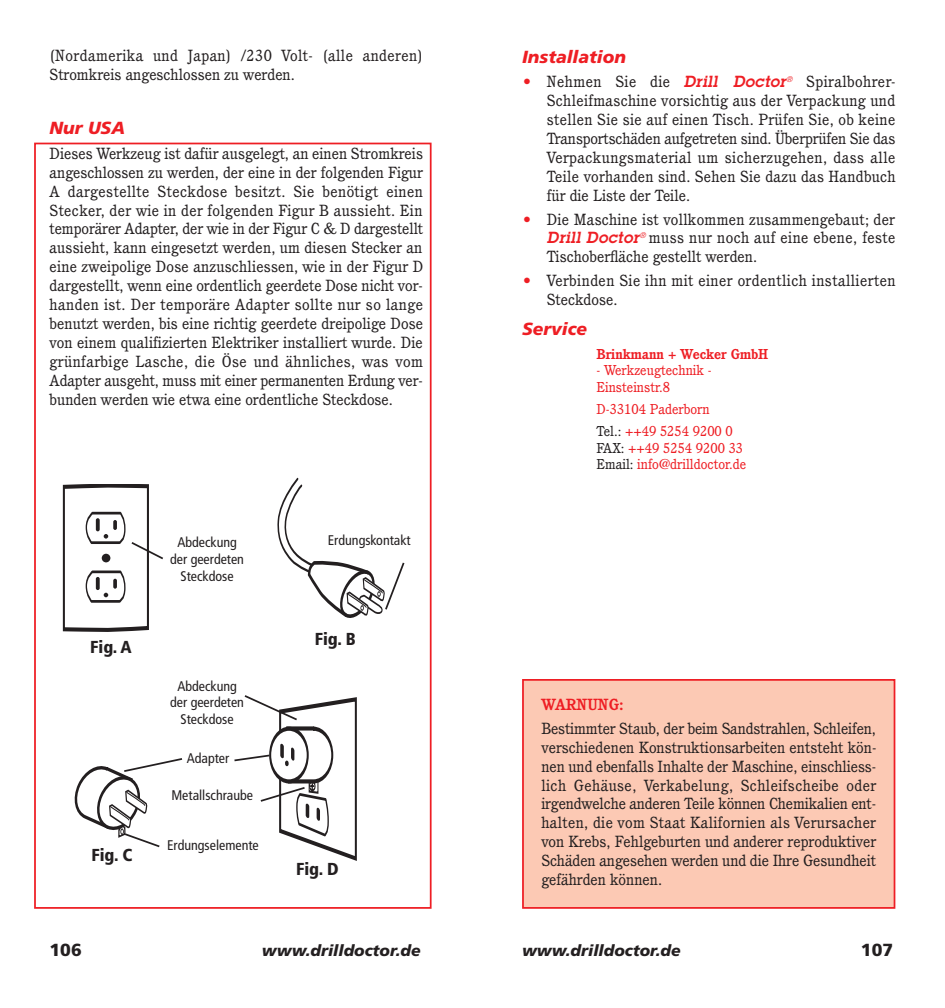
<style>
.page{position:relative;width:945px;height:1008px;background:#fff}
.page>*{position:absolute;margin:0;border:0;box-sizing:border-box;transform-origin:0 0}
.t1{font:italic 900 17.5px "Frutiger";color:#ee1e24}
.t2{font:900 17.5px "Frutiger";color:#231f20}
.t3{font:900 condensed 17.32px "Frutiger";color:#231f20}
.t4{font:15.75px/18.9px "Cushing";color:#231f20;text-align:justify}
.t5{font:15.75px/18.9px "Cushing";letter-spacing:.025em;color:#231f20}
.t6{font:italic 900 15.75px "Frutiger";color:#231f20}
.t7{font:700 15.75px "Cushing";color:#ee1e24}
.t8{font:condensed 14px/16.8px "Frutiger";color:#231f20;text-align:center}
.t9{font:14px/16.8px "Cushing";color:#ee1e24}
.t10{font:700 14px "Cushing";color:#ee1e24}
.s1{color:#ee1e24}
.s2{font-family:"Lubalin Graph";font-weight:600;font-style:italic;color:#ee1e24}
.s3{color:#231f20}
</style>
<div class="page">
<div style="left:34px;top:143px;width:398px;height:766px;border:2px solid #ee1e24"></div>
<svg style="left:62px;top:485px;width:101px;height:147px"></svg>
<svg style="left:277px;top:478px;width:128px;height:140px"></svg>
<svg style="left:234px;top:695px;width:123px;height:166px"></svg>
<svg style="left:74px;top:758px;width:109px;height:90px"></svg>
<div style="left:523px;top:680px;width:372px;height:228px;background:#fcc9b4"></div>
<div style="left:522px;top:679px;width:373px;height:230px;border:2px solid #ee1e24"></div>
<p class="t5" style="left:50px;top:48px;width:375px">(Nordamerika und Japan) /230 Volt- (alle anderen)<br>Stromkreis angeschlossen zu werden.</p>
<p class="t1" style="left:50px;top:121px;width:77px">Nur USA</p>
<p class="t4" style="left:50px;top:145px;width:375px">Dieses Werkzeug ist dafür ausgelegt, an einen Stromkreis angeschlossen zu werden, der eine in der folgenden Figur A dargestellte Steckdose besitzt. Sie benötigt einen Stecker, der wie in der folgenden Figur B aussieht. Ein temporärer Adapter, der wie in der Figur C &amp; D dargestellt aussieht, kann eingesetzt werden, um diesen Stecker an eine zweipolige Dose anzuschliessen, wie in der Figur D dargestellt, wenn eine ordentlich geerdete Dose nicht vor&shy;handen ist. Der temporäre Adapter sollte nur so lange benutzt werden, bis eine richtig geerdete dreipolige Dose von einem qualifizierten Elektriker installiert wurde. Die grünfarbige Lasche, die Öse und ähnliches, was vom Adapter ausgeht, muss mit einer permanenten Erdung ver&shy;bunden werden wie etwa eine ordentliche Steckdose.</p>
<p class="t8" style="left:170px;top:535px;width:75px">Abdeckung der geerdeten<br>Steckdose</p>
<p class="t8" style="left:328px;top:533px;width:84px">Erdungskontakt</p>
<p class="t3" style="left:90px;top:640px;width:43px">Fig. A</p>
<p class="t3" style="left:315px;top:632px;width:42px">Fig. B</p>
<p class="t8" style="left:170px;top:679px;width:75px">Abdeckung der geerdeten<br>Steckdose</p>
<p class="t8" style="left:187px;top:751px;width:44px">Adapter</p>
<p class="t3" style="left:91px;top:848px;width:42px">Fig. C</p>
<p class="t8" style="left:171px;top:787px;width:83px">Metallschraube</p>
<p class="t8" style="left:167px;top:838px;width:93px">Erdungselemente</p>
<p class="t3" style="left:296px;top:862px;width:44px">Fig. D</p>
<p class="t2" style="left:50px;top:943px;width:34px">106</p>
<p class="t6" style="left:262px;top:944px;width:160px">www.drilldoctor.de</p>
<p class="t1" style="left:522px;top:50px;width:106px">Installation</p>
<p class="t4" style="left:547px;top:74px;width:350px;text-indent:-24px"><span class="s1">•</span> Nehmen Sie die <span class="s2">Drill Doctor</span><sup>®</sup> Spiralbohrer-Schleifmaschine vorsichtig aus der Verpackung und stellen Sie sie auf einen Tisch. Prüfen Sie, ob keine Transportschäden aufgetreten sind. Überprüfen Sie das Verpackungsmaterial um sicherzugehen, dass alle Teile vorhanden sind. Sehen Sie dazu das Handbuch für die Liste der Teile.</p>
<p class="t4" style="left:547px;top:211px;width:350px;text-indent:-24px"><span class="s1">•</span> Die Maschine ist vollkommen zusammengebaut; der <span class="s2">Drill Doctor</span><sup>®</sup> muss nur noch auf eine ebene, feste Tischoberfläche gestellt werden.</p>
<p class="t5" style="left:547px;top:273px;width:350px;text-indent:-24px"><span class="s1">•</span> Verbinden Sie ihn mit einer ordentlich installierten<br>Steckdose.</p>
<p class="t1" style="left:522px;top:322px;width:67px">Service</p>
<p class="t10" style="left:597px;top:349px;width:173px">Brinkmann + Wecker GmbH</p>
<p class="t9" style="left:597px;top:363px;width:117px">- Werkzeugtechnik -<br>Einsteinstr.8</p>
<p class="t9" style="left:597px;top:400px;width:138px;line-height:21.7px">D-33104 Paderborn<br><span class="s3">Tel.:</span> ++49 5254 9200 0</p>
<p class="t9" style="left:597px;top:441px;width:151px"><span class="s3">FAX:</span> ++49 5254 9200 33<br><span class="s3">Email:</span> info@drilldoctor.de</p>
<p class="t7" style="left:541px;top:699px;width:84px">WARNUNG:</p>
<p class="t4" style="left:541px;top:720px;width:337px">Bestimmter Staub, der beim Sandstrahlen, Schleifen, verschiedenen Konstruktionsarbeiten entsteht kön&shy;nen und ebenfalls Inhalte der Maschine, einschliess&shy;lich Gehäuse, Verkabelung, Schleifscheibe oder irgendwelche anderen Teile können Chemikalien ent&shy;halten, die vom Staat Kalifornien als Verursacher von Krebs, Fehlgeburten und anderer reproduktiver Schäden angesehen werden und die Ihre Gesundheit gefährden können.</p>
<p class="t6" style="left:522px;top:944px;width:160px">www.drilldoctor.de</p>
<p class="t2" style="left:861px;top:943px;width:34px">107</p>
</div>
